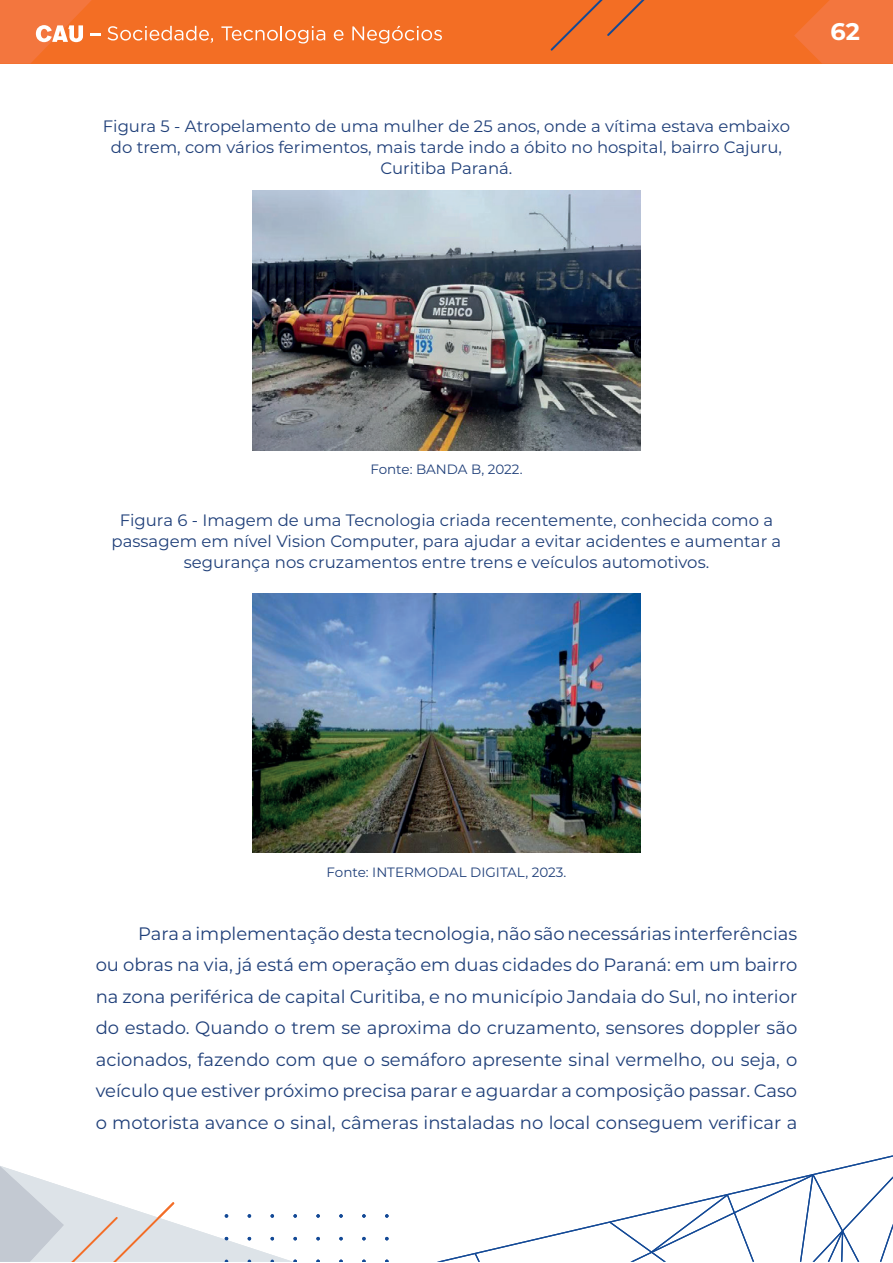
<style>
.page{position:relative;width:893px;height:1263px;background:#fff}
.page>*{position:absolute;margin:0;border:0;box-sizing:border-box;transform-origin:0 0}
.t1{font:700 24px "Montserrat";color:#fff}
.t2{font:18px/31.5px "Montserrat";color:#1f3f79;text-align:justify}
.t3{font:16.5px/21px "Montserrat";color:#1f3f79;text-align:center}
.t4{font:13.5px "Montserrat";color:#1f3f79}
</style>
<div class="page">
<div style="left:0;top:0;width:893px;height:64px;background:#f36e24"></div>
<svg style="left:550px;top:0;width:95px;height:51px"></svg>
<svg style="left:437px;top:1155px;width:456px;height:107px"></svg>
<svg style="left:475px;top:1253px;width:5px;height:9px"></svg>
<svg style="left:316px;top:1214px;width:4px;height:4px"></svg>
<svg style="left:339px;top:1214px;width:4px;height:4px"></svg>
<svg style="left:362px;top:1214px;width:4px;height:4px"></svg>
<svg style="left:385px;top:1214px;width:4px;height:4px"></svg>
<svg style="left:316px;top:1237px;width:4px;height:3px"></svg>
<svg style="left:339px;top:1237px;width:4px;height:3px"></svg>
<svg style="left:362px;top:1237px;width:4px;height:3px"></svg>
<svg style="left:385px;top:1237px;width:4px;height:3px"></svg>
<svg style="left:0;top:1166px;width:297px;height:96px"></svg>
<svg style="left:108px;top:26px;width:105px;height:17px"></svg>
<svg style="left:221px;top:26px;width:104px;height:18px"></svg>
<svg style="left:334px;top:30px;width:9px;height:11px"></svg>
<svg style="left:352px;top:26px;width:90px;height:18px"></svg>
<svg style="left:0;top:0;width:100px;height:64px"></svg>
<svg style="left:794px;top:0;width:99px;height:64px"></svg>
<svg style="left:610px;top:1166px;width:283px;height:96px"></svg>
<img style="left:253px;top:190px;width:387px;height:260px">
<img style="left:253px;top:593px;width:387px;height:260px">
<p class="t3" style="left:103px;top:115px;width:689px">Figura 5 - Atropelamento de uma mulher de 25 anos, onde a vítima estava embaixo do trem, com vários ferimentos, mais tarde indo a óbito no hospital, bairro Cajuru,<br>Curitiba Paraná.</p>
<h1 class="t1" style="left:830px;top:14px;width:31px">62</h1>
<p class="t4" style="left:370px;top:460px;width:154px">Fonte: BANDA B, 2022.</p>
<p class="t3" style="left:112px;top:509px;width:671px">Figura 6 - Imagem de uma Tecnologia criada recentemente, conhecida como a passagem em nível Vision Computer, para ajudar a evitar acidentes e aumentar a segurança nos cruzamentos entre trens e veículos automotivos.</p>
<p class="t4" style="left:327px;top:862px;width:241px">Fonte: INTERMODAL DIGITAL, 2023.</p>
<p class="t2" style="left:96px;top:917px;width:703px;text-indent:43px">Para a implementação desta tecnologia, não são necessárias interferências ou obras na via, já está em operação em duas cidades do Paraná: em um bairro na zona periférica de capital Curitiba, e no município Jandaia do Sul, no interior do estado. Quando o trem se aproxima do cruzamento, sensores doppler são acionados, fazendo com que o semáforo apresente sinal vermelho, ou seja, o veículo que estiver próximo precisa parar e aguardar a composição passar. Caso o motorista avance o sinal, câmeras instaladas no local conseguem verificar a</p>
</div>
